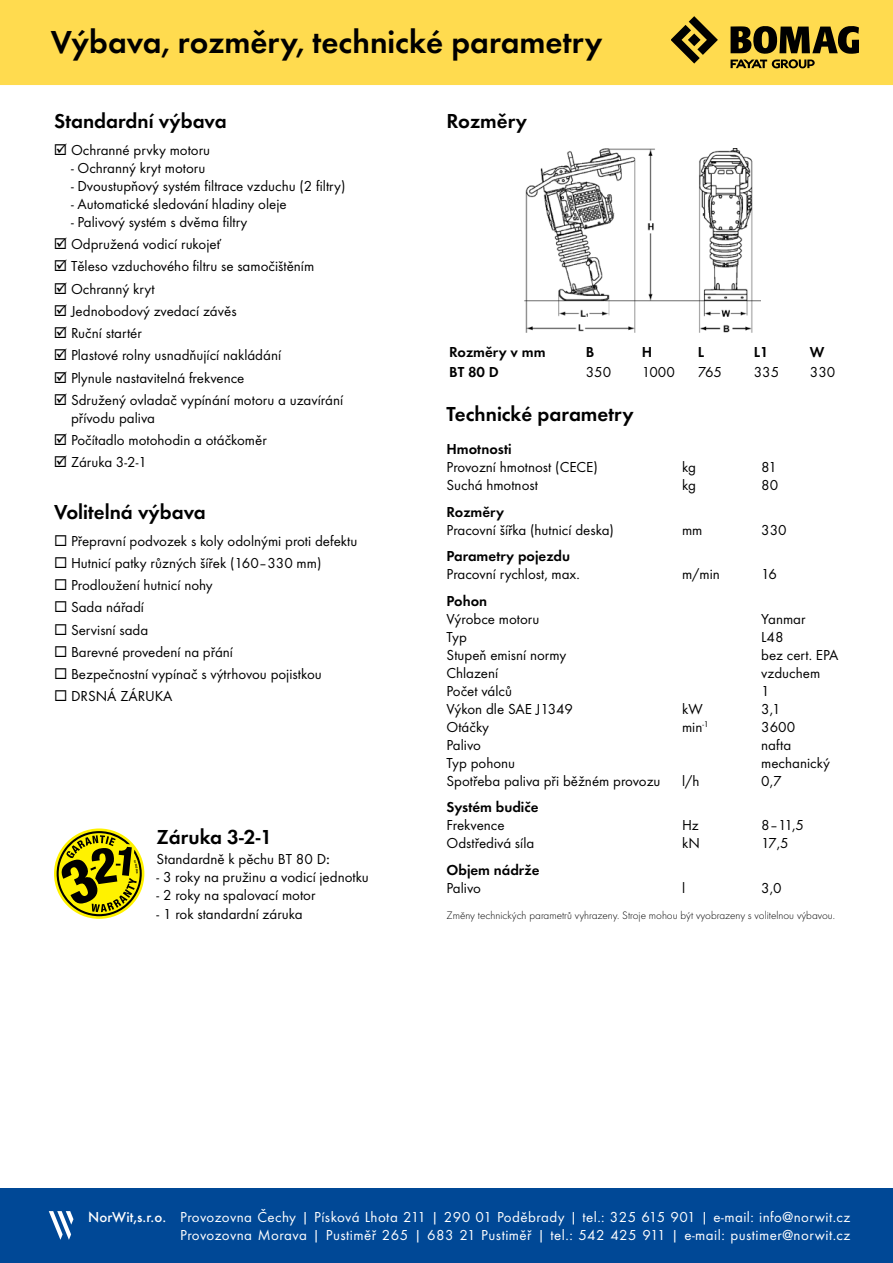
<style>
.page{position:relative;width:893px;height:1263px;background:#fff}
.page>*{position:absolute;margin:0;border:0;box-sizing:border-box;transform-origin:0 0}
.t1{font:600 33px "Futura TOT";color:#000}
.t2{font:600 21px "Futura TOT";color:#000}
.t3{font:15px/22.2px "Futura TOT";color:#000}
.t4{font:15px/18px "Futura TOT";letter-spacing:.03em;color:#fff;text-align:right}
.t5{font:600 15px "Futura TOT";color:#000}
.t6{font:11.25px "Futura TOT Ligh";color:#000}
.s1{font-weight:500}
</style>
<div class="page">
<div style="left:0;top:1188px;width:893px;height:75px;background:#004896"></div>
<div style="left:0;top:0;width:893px;height:85px;background:#ffdb4f"></div>
<svg style="left:672px;top:16px;width:46px;height:48px"></svg>
<svg style="left:731px;top:26px;width:128px;height:43px"></svg>
<svg style="left:49px;top:1211px;width:24px;height:29px"></svg>
<svg style="left:54px;top:828px;width:90px;height:91px"></svg>
<img style="left:524px;top:148px;width:237px;height:185px">
<h1 class="t1" style="left:51px;top:22px;width:553px">Výbava, rozměry, technické parametry</h1>
<h2 class="t2" style="left:54px;top:109px;width:174px">Standardní výbava</h2>
<p class="t3" style="left:71px;top:139px;width:141px">Ochranné prvky motoru</p>
<p class="t3" style="left:71px;top:157px;width:136px">- Ochranný kryt motoru</p>
<p class="t3" style="left:71px;top:175px;width:276px">- Dvoustupňový systém filtrace vzduchu (2 filtry)</p>
<p class="t3" style="left:71px;top:193px;width:217px">- Automatické sledování hladiny oleje</p>
<p class="t3" style="left:71px;top:211px;width:274px">- Palivový systém s dvěma filtry<br>Odpružená vodicí rukojeť<br>Těleso vzduchového filtru se samočištěním<br>Ochranný kryt<br>Jednobodový zvedací závěs<br>Ruční startér<br>Plastové rolny usnadňující nakládání<br>Plynule nastavitelná frekvence<br>Sdružený ovladač vypínání motoru a uzavírání</p>
<p class="t3" style="left:71px;top:407px;width:197px">přívodu paliva<br>Počítadlo motohodin a otáčkoměr<br>Záruka 3-2-1</p>
<h2 class="t2" style="left:54px;top:499px;width:153px">Volitelná výbava</h2>
<p class="t3" style="left:71px;top:529px;width:288px">Přepravní podvozek s koly odolnými proti defektu<br>Hutnicí patky různých šířek (160–330 mm)<br>Prodloužení hutnicí nohy<br>Sada nářadí<br>Servisní sada<br>Barevné provedení na přání<br>Bezpečnostní vypínač s výtrhovou pojistkou<br>DRSNÁ ZÁRUKA</p>
<h2 class="t2" style="left:157px;top:824px;width:117px">Záruka 3-2-1</h2>
<p class="t3" style="left:157px;top:847px;width:175px">Standardně k pěchu BT 80 D<span class="s1">:</span></p>
<p class="t3" style="left:157px;top:866px;width:214px">- 3 roky na pružinu a vodicí jednotku</p>
<p class="t3" style="left:157px;top:884px;width:160px">- 2 roky na spalovací motor</p>
<p class="t3" style="left:157px;top:903px;width:148px">- 1 rok standardní záruka</p>
<h2 class="t2" style="left:446px;top:109px;width:82px">Rozměry</h2>
<p class="t5" style="left:449px;top:343px;width:98px">Rozměry v mm</p>
<p class="t5" style="left:586px;top:343px;width:10px">B</p>
<p class="t5" style="left:642px;top:343px;width:12px">H</p>
<p class="t5" style="left:698px;top:343px;width:8px">L</p>
<p class="t5" style="left:754px;top:343px;width:16px">L1</p>
<p class="t5" style="left:810px;top:343px;width:16px">W</p>
<p class="t5" style="left:449px;top:363px;width:51px">BT 80 D</p>
<p class="t3" style="left:586px;top:360px;width:27px">350</p>
<p class="t3" style="left:642px;top:360px;width:35px">1000</p>
<p class="t3" style="left:698px;top:360px;width:26px">765</p>
<p class="t3" style="left:754px;top:360px;width:27px">335</p>
<p class="t3" style="left:810px;top:360px;width:27px">330</p>
<h2 class="t2" style="left:446px;top:401px;width:189px">Technické parametry</h2>
<p class="t5" style="left:446px;top:440px;width:67px">Hmotnosti</p>
<p class="t3" style="left:446px;top:456px;width:153px">Provozní hmotnost (CECE)</p>
<p class="t3" style="left:682px;top:456px;width:15px">kg</p>
<p class="t3" style="left:761px;top:456px;width:17px">81</p>
<p class="t3" style="left:446px;top:474px;width:93px">Suchá hmotnost</p>
<p class="t3" style="left:682px;top:474px;width:15px">kg</p>
<p class="t3" style="left:761px;top:474px;width:19px">80</p>
<p class="t5" style="left:446px;top:503px;width:59px">Rozměry</p>
<p class="t3" style="left:446px;top:519px;width:169px">Pracovní šířka (hutnicí deska)</p>
<p class="t3" style="left:682px;top:519px;width:22px">mm</p>
<p class="t3" style="left:761px;top:519px;width:27px">330</p>
<p class="t5" style="left:446px;top:547px;width:125px">Parametry pojezdu</p>
<p class="t3" style="left:446px;top:563px;width:135px">Pracovní rychlost, max.</p>
<p class="t3" style="left:682px;top:563px;width:39px">m/min</p>
<p class="t3" style="left:761px;top:563px;width:17px">16</p>
<p class="t5" style="left:446px;top:592px;width:42px">Pohon</p>
<p class="t3" style="left:446px;top:608px;width:94px">Výrobce motoru</p>
<p class="t3" style="left:761px;top:608px;width:46px">Yanmar</p>
<p class="t3" style="left:446px;top:626px;width:22px">Typ</p>
<p class="t3" style="left:761px;top:626px;width:24px">L48</p>
<p class="t3" style="left:446px;top:644px;width:121px">Stupeň emisní normy</p>
<p class="t3" style="left:761px;top:644px;width:79px">bez cert. EPA</p>
<p class="t3" style="left:446px;top:662px;width:53px">Chlazení</p>
<p class="t3" style="left:761px;top:662px;width:61px">vzduchem</p>
<p class="t3" style="left:446px;top:680px;width:67px">Počet válců</p>
<p class="t3" style="left:761px;top:680px;width:10px">1</p>
<p class="t3" style="left:446px;top:698px;width:128px">Výkon dle SAE J1349</p>
<p class="t3" style="left:682px;top:698px;width:22px">kW</p>
<p class="t3" style="left:761px;top:698px;width:21px">3,1</p>
<p class="t3" style="left:446px;top:716px;width:44px">Otáčky</p>
<p class="t3" style="left:682px;top:716px;width:28px">min<sup>-1</sup></p>
<p class="t3" style="left:761px;top:716px;width:36px">3600</p>
<p class="t3" style="left:446px;top:734px;width:36px">Palivo</p>
<p class="t3" style="left:761px;top:734px;width:32px">nafta</p>
<p class="t3" style="left:446px;top:752px;width:70px">Typ pohonu</p>
<p class="t3" style="left:761px;top:752px;width:70px">mechanický</p>
<p class="t3" style="left:446px;top:770px;width:216px">Spotřeba paliva při běžném provozu</p>
<p class="t3" style="left:682px;top:770px;width:19px">l/h</p>
<p class="t3" style="left:761px;top:770px;width:22px">0,7</p>
<p class="t5" style="left:446px;top:798px;width:93px">Systém budiče</p>
<p class="t3" style="left:446px;top:814px;width:60px">Frekvence</p>
<p class="t3" style="left:682px;top:814px;width:18px">Hz</p>
<p class="t3" style="left:761px;top:814px;width:44px">8–11,5</p>
<p class="t3" style="left:446px;top:832px;width:89px">Odstředivá síla</p>
<p class="t3" style="left:682px;top:832px;width:19px">kN</p>
<p class="t3" style="left:761px;top:832px;width:29px">17,5</p>
<p class="t5" style="left:446px;top:861px;width:95px">Objem nádrže</p>
<p class="t3" style="left:446px;top:877px;width:36px">Palivo</p>
<p class="t3" style="left:682px;top:877px;width:5px">l</p>
<p class="t3" style="left:761px;top:877px;width:22px">3,0</p>
<p class="t6" style="left:446px;top:909px;width:390px">Změny technických parametrů vyhrazeny. Stroje mohou být vyobrazeny s volitelnou výbavou.</p>
<p class="t4" style="left:88px;top:1208px;width:764px"><span class="s1">NorWit,s.r.o.</span> Provozovna Čechy | Písková Lhota 211 | 290 01 Poděbrady | tel.: 325 615 901 | e-mail: info@norwit.cz<br>Provozovna Morava | Pustiměř 265 | 683 21 Pustiměř | tel.: 542 425 911 | e-mail: pustimer@norwit.cz</p>
</div>
